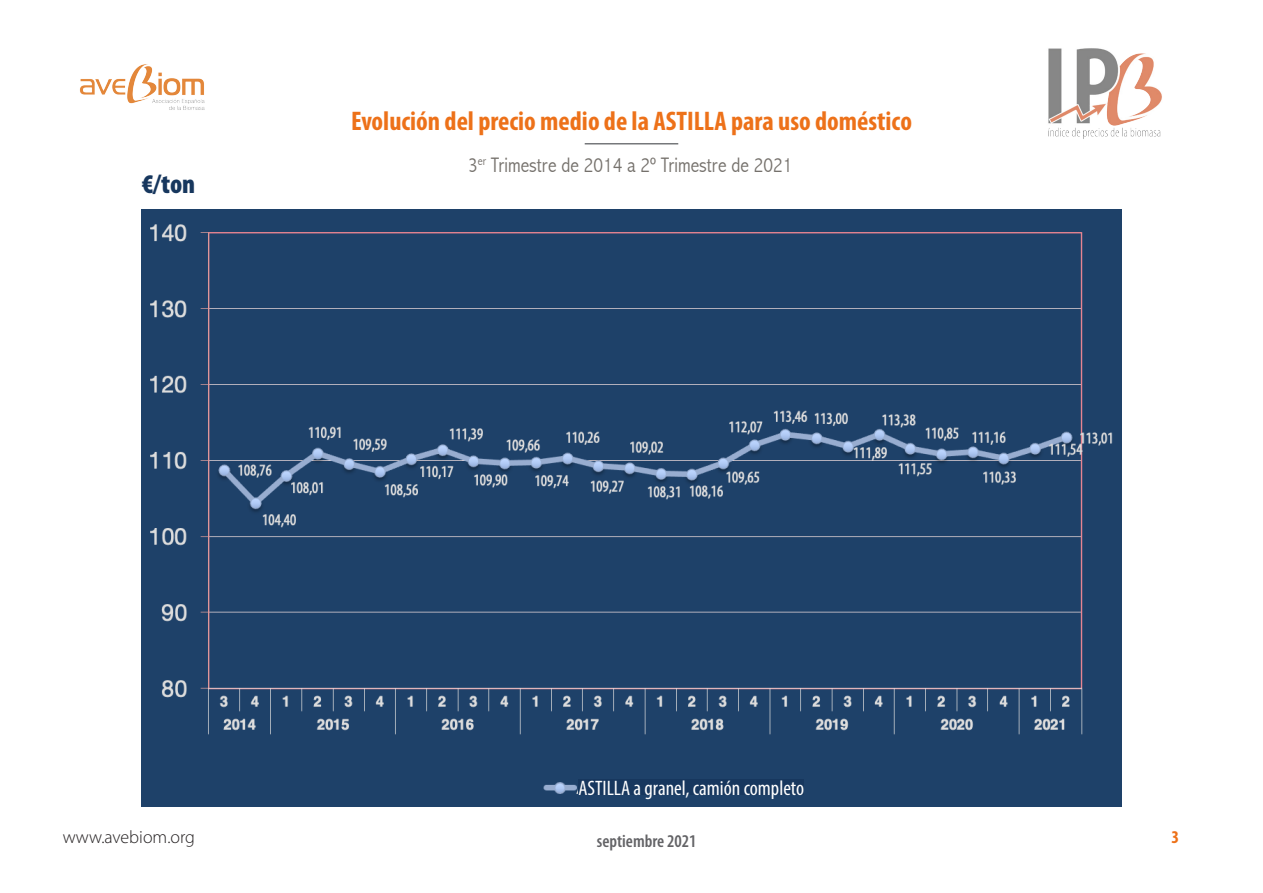
<style>
.page{position:relative;width:1263px;height:893px;background:#fff}
.page>*{position:absolute;margin:0;border:0;box-sizing:border-box;transform-origin:0 0}
.t1{font:700 condensed 27px "Myriad Pro";color:#ed7119}
.t2{font:900 condensed 27px "Myriad Pro";color:#17375e}
.t3{font:300 condensed 21px "Abadi";color:#75716c}
.t4{font:condensed 21px "Myriad Pro";color:#fff}
.t5{font:300 18px "Myriad Pro";color:#231f20}
.t6{font:600 condensed 18px "Myriad Pro";color:#636366}
.t7{font:700 condensed 18px "Myriad Pro";color:#ed7119}
</style>
<div class="page">
<img style="left:1048px;top:48px;width:114px;height:91px">
<img style="left:80px;top:64px;width:125px;height:46px">
<div style="left:142px;top:209px;width:979px;height:598px;background:#1e4169"></div>
<hr style="left:585px;top:143px;width:93px;height:1px;background:#76787b">
<div style="left:578px;top:779px;width:226px;height:16px;background:#17375e"></div>
<p class="t2" style="left:142px;top:166px;width:55px">€/ton</p>
<p class="t1" style="left:351px;top:104px;width:562px">Evolución del precio medio de la ASTILLA para uso doméstico</p>
<p class="t3" style="left:468px;top:153px;width:326px">3<sup>er</sup> Trimestre de 2014 a 2º Trimestre de 2021</p>
<p class="t4" style="left:578px;top:775px;width:227px">ASTILLA a granel, camión completo</p>
<p class="t5" style="left:63px;top:826px;width:134px">www.avebiom.org</p>
<p class="t7" style="left:1171px;top:825px;width:9px">3</p>
<p class="t6" style="left:597px;top:830px;width:101px">septiembre 2021</p>
</div>
